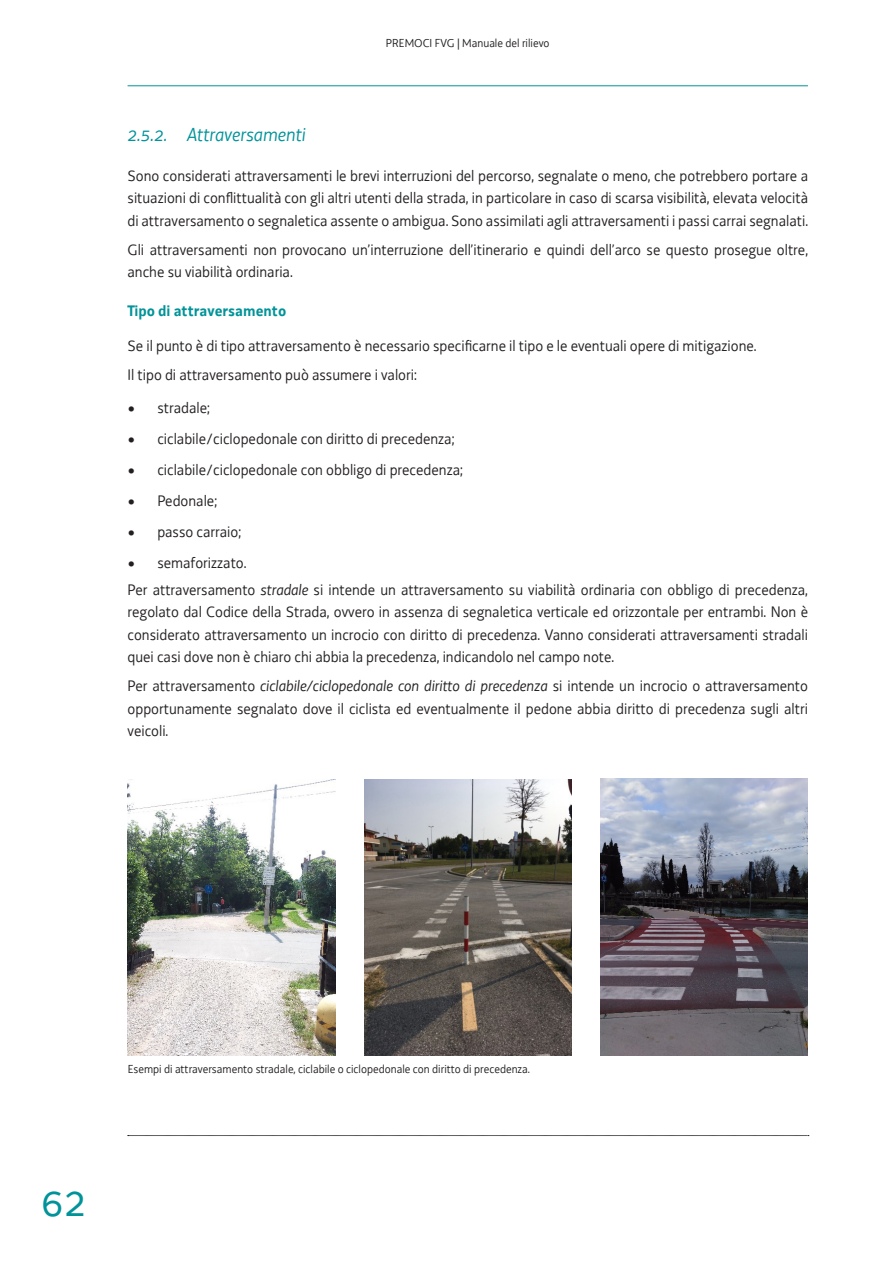
<style>
.page{position:relative;width:893px;height:1263px;background:#fff}
.page>*{position:absolute;margin:0;border:0;box-sizing:border-box;transform-origin:0 0}
.t1{font:45px "Decima WE";color:#009399}
.t2{font:italic 19.5px "Decima WE";color:#009399}
.PARAGRAFO{font:15.75px/22.5px "Decima WE";color:#231f20;text-align:justify}
.Livello_4{font:700 15.75px "Decima WE";color:#009399}
.Didascalie_immagini{font:12px "Decima WE";color:#231f20}
.s1{font-style:italic}
</style>
<div class="page">
<svg style="left:128px;top:1135px;width:681px;height:1px"></svg>
<hr style="left:128px;top:86px;width:680px;height:1px;background:#009399">
<img style="left:128px;top:779px;width:207px;height:276px">
<img style="left:364px;top:779px;width:208px;height:276px">
<img style="left:601px;top:779px;width:207px;height:276px">
<p class="Didascalie_immagini" style="left:386px;top:36px;width:165px">PREMOCI FVG | Manuale del rilievo</p>
<p class="t2" style="left:128px;top:123px;width:180px">2.5.2. Attraversamenti</p>
<p class="PARAGRAFO" style="left:128px;top:164px;width:682px">Sono considerati attraversamenti le brevi interruzioni del percorso, segnalate o meno, che potrebbero portare a situazioni di conflittualità con gli altri utenti della strada, in particolare in caso di scarsa visibilità, elevata velocità di attraversamento o segnaletica assente o ambigua. Sono assimilati agli attraversamenti i passi carrai segnalati.</p>
<p class="PARAGRAFO" style="left:128px;top:238px;width:682px">Gli attraversamenti non provocano un’interruzione dell’itinerario e quindi dell’arco se questo prosegue oltre, anche su viabilità ordinaria.</p>
<p class="Livello_4" style="left:128px;top:301px;width:160px">Tipo di attraversamento</p>
<p class="PARAGRAFO" style="left:128px;top:335px;width:631px">Se il punto è di tipo attraversamento è necessario specificarne il tipo e le eventuali opere di mitigazione.</p>
<p class="PARAGRAFO" style="left:128px;top:364px;width:291px">Il tipo di attraversamento può assumere i valori:</p>
<p class="PARAGRAFO" style="left:128px;top:397px;width:84px">• stradale;</p>
<p class="PARAGRAFO" style="left:128px;top:428px;width:328px">• ciclabile/ciclopedonale con diritto di precedenza;</p>
<p class="PARAGRAFO" style="left:128px;top:459px;width:337px">• ciclabile/ciclopedonale con obbligo di precedenza;</p>
<p class="PARAGRAFO" style="left:128px;top:490px;width:91px">• Pedonale;</p>
<p class="PARAGRAFO" style="left:128px;top:521px;width:115px">• passo carraio;</p>
<p class="PARAGRAFO" style="left:128px;top:552px;width:121px">• semaforizzato.</p>
<p class="PARAGRAFO" style="left:128px;top:578px;width:682px">Per attraversamento <span class="s1">stradale</span> si intende un attraversamento su viabilità ordinaria con obbligo di precedenza, regolato dal Codice della Strada, ovvero in assenza di segnaletica verticale ed orizzontale per entrambi. Non è considerato attraversamento un incrocio con diritto di precedenza. Vanno considerati attraversamenti stradali quei casi dove non è chiaro chi abbia la precedenza, indicandolo nel campo note.</p>
<p class="PARAGRAFO" style="left:128px;top:675px;width:682px">Per attraversamento <span class="s1">ciclabile/ciclopedonale con diritto di precedenza</span> si intende un incrocio o attraversamento opportunamente segnalato dove il ciclista ed eventualmente il pedone abbia diritto di precedenza sugli altri veicoli.</p>
<p class="Didascalie_immagini" style="left:128px;top:1062px;width:404px">Esempi di attraversamento stradale, ciclabile o ciclopedonale con diritto di precedenza.</p>
<h1 class="t1" style="left:41px;top:1175px;width:46px">62</h1>
</div>
